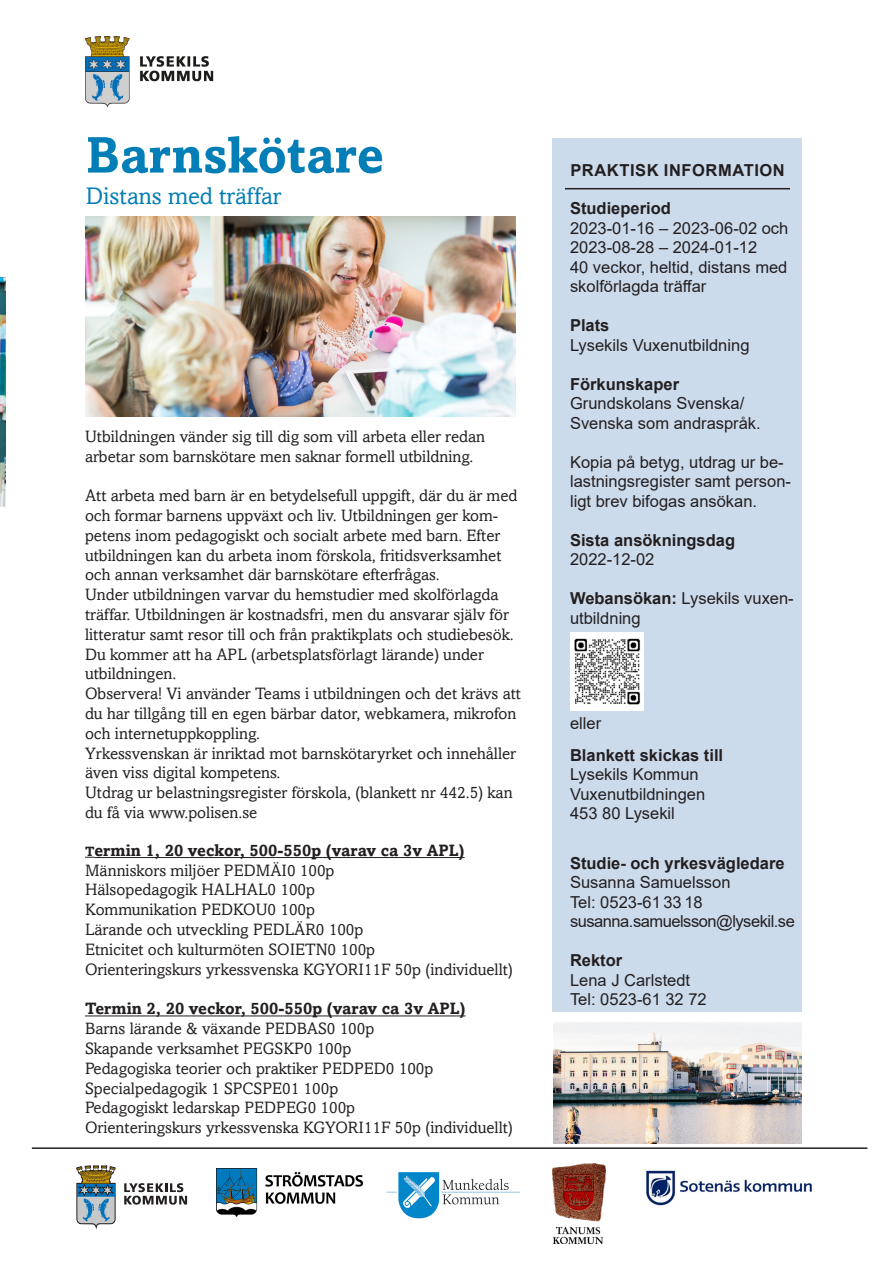
<style>
.page{position:relative;width:893px;height:1263px;background:#fff}
.page>*{position:absolute;margin:0;border:0;box-sizing:border-box;transform-origin:0 0}
.t1{font:700 51px "Amasis";color:#047eb6}
.t2{font:24px "Amasis";color:#047eb6}
.Brödtext_-_utan_indr{font:16.5px/19.8px "Amasis";color:#231f20}
.B-Rubrik{font:16.5px/19.8px "Amasis";color:#231f20}
.Informationsruta{font:16.5px/19.5px "Arial";color:#231f20}
.Informationsruta-2{font:700 16.5px "Arial";color:#231f20}
.Brödtext_-_utan_indr-2{font:700 16.5px "Amasis";color:#231f20}
.Informationsruta-3{font:16.5px/19.5px "Arial";letter-spacing:-.03em;color:#231f20}
.Informationsruta-4{font:700 16.5px "Arial";letter-spacing:.035em;color:#231f20}
.s1{font-size:13.5px}
.s2{font-weight:700}
</style>
<div class="page">
<div style="left:553px;top:139px;width:249px;height:873px;background:#ccdbec"></div>
<img style="left:386px;top:1172px;width:135px;height:47px">
<svg style="left:124px;top:1183px;width:63px;height:21px"></svg>
<svg style="left:77px;top:1166px;width:38px;height:61px;background:#859796"></svg>
<hr style="left:32px;top:1147px;width:835px;height:2px;background:#231f20">
<img style="left:0;top:277px;width:6px;height:229px">
<img style="left:570px;top:633px;width:73px;height:77px">
<hr style="left:94px;top:857px;width:371px;height:1px;background:#231f20">
<hr style="left:85px;top:1015px;width:381px;height:1px;background:#231f20">
<hr style="left:565px;top:188px;width:225px;height:1px;background:#231f20">
<img style="left:554px;top:1022px;width:247px;height:122px">
<img style="left:86px;top:216px;width:429px;height:200px">
<img style="left:217px;top:1168px;width:146px;height:48px">
<img style="left:553px;top:1163px;width:52px;height:80px">
<img style="left:646px;top:1170px;width:166px;height:36px">
<img style="left:84px;top:36px;width:130px;height:72px">
<p class="t1" style="left:86px;top:124px;width:299px">Barnskötare</p>
<p class="t2" style="left:86px;top:182px;width:197px">Distans med träffar</p>
<p class="B-Rubrik" style="left:85px;top:426px;width:402px">Utbildningen vänder sig till dig som vill arbeta eller redan</p>
<p class="B-Rubrik" style="left:85px;top:446px;width:390px">arbetar som barnskötare men saknar formell utbildning.</p>
<p class="Brödtext_-_utan_indr" style="left:85px;top:486px;width:434px">Att arbeta med barn är en betydelsefull uppgift, där du är med och formar barnens uppväxt och liv. Utbildningen ger kom&shy;petens inom pedagogiskt och socialt arbete med barn. Efter utbildningen kan du arbeta inom förskola, fritidsverksamhet och annan verksamhet där barnskötare efterfrågas.</p>
<p class="B-Rubrik" style="left:85px;top:585px;width:430px">Under utbildningen varvar du hemstudier med skolförlagda träffar. Utbildningen är kostnadsfri, men du ansvarar själv för litteratur samt resor till och från praktikplats och studiebesök.<br>Du kommer att ha APL (arbetsplatsförlagt lärande) under utbildningen.</p>
<p class="Brödtext_-_utan_indr" style="left:85px;top:684px;width:438px">Observera! Vi använder Teams i utbildningen och det krävs att du har tillgång till en egen bärbar dator, webkamera, mikrofon och internetuppkoppling.</p>
<p class="Brödtext_-_utan_indr" style="left:85px;top:743px;width:433px">Yrkessvenskan är inriktad mot barnskötaryrket och innehåller även viss digital kompetens.</p>
<p class="B-Rubrik" style="left:85px;top:783px;width:429px">Utdrag ur belastningsregister förskola, (blankett nr 442.5) kan du få via www.polisen.se</p>
<p class="Brödtext_-_utan_indr-2" style="left:85px;top:840px;width:381px"><span class="s1">T</span>ermin 1, 20 veckor, 500-550p (varav ca 3v APL)</p>
<p class="Brödtext_-_utan_indr" style="left:85px;top:860px;width:251px">Människors miljöer PEDMÄI0 100p</p>
<p class="Brödtext_-_utan_indr" style="left:85px;top:880px;width:232px">Hälsopedagogik HALHAL0 100p</p>
<p class="Brödtext_-_utan_indr" style="left:85px;top:900px;width:232px">Kommunikation PEDKOU0 100p</p>
<p class="Brödtext_-_utan_indr" style="left:85px;top:919px;width:280px">Lärande och utveckling PEDLÄR0 100p</p>
<p class="Brödtext_-_utan_indr" style="left:85px;top:939px;width:292px">Etnicitet och kulturmöten SOIETN0 100p</p>
<p class="Brödtext_-_utan_indr" style="left:85px;top:959px;width:429px">Orienteringskurs yrkessvenska KGYORI11F 50p (individuellt)</p>
<p class="Brödtext_-_utan_indr-2" style="left:85px;top:999px;width:382px">Termin 2, 20 veckor, 500-550p (varav ca 3v APL)</p>
<p class="Brödtext_-_utan_indr" style="left:85px;top:1018px;width:291px">Barns lärande &amp; växande PEDBAS0 100p</p>
<p class="Brödtext_-_utan_indr" style="left:85px;top:1038px;width:268px">Skapande verksamhet PEGSKP0 100p</p>
<p class="Brödtext_-_utan_indr" style="left:85px;top:1058px;width:350px">Pedagogiska teorier och praktiker PEDPED0 100p</p>
<p class="Brödtext_-_utan_indr" style="left:85px;top:1078px;width:255px">Specialpedagogik 1 SPCSPE01 100p</p>
<p class="Brödtext_-_utan_indr" style="left:85px;top:1098px;width:272px">Pedagogiskt ledarskap PEDPEG0 100p</p>
<p class="Brödtext_-_utan_indr" style="left:85px;top:1117px;width:429px">Orienteringskurs yrkessvenska KGYORI11F 50p (individuellt)</p>
<p class="Informationsruta-4" style="left:570px;top:159px;width:216px">PRAKTISK INFORMATION</p>
<p class="Informationsruta-2" style="left:570px;top:197px;width:102px">Studieperiod</p>
<p class="Informationsruta" style="left:570px;top:218px;width:220px">2023-01-16 – 2023-06-02 och</p>
<p class="Informationsruta" style="left:570px;top:238px;width:189px">2023-08-28 – 2024-01-12</p>
<p class="Informationsruta" style="left:570px;top:257px;width:219px">40 veckor, heltid, distans med skolförlagda träffar</p>
<p class="Informationsruta-2" style="left:570px;top:314px;width:41px">Plats</p>
<p class="Informationsruta" style="left:570px;top:335px;width:181px">Lysekils Vuxenutbildning</p>
<p class="Informationsruta-2" style="left:570px;top:372px;width:111px">Förkunskaper</p>
<p class="Informationsruta" style="left:570px;top:394px;width:192px">Grundskolans Svenska/<br>Svenska som andraspråk.</p>
<p class="Informationsruta" style="left:570px;top:452px;width:223px">Kopia på betyg, utdrag ur be&shy;lastningsregister samt person&shy;ligt brev bifogas ansökan.</p>
<p class="Informationsruta-2" style="left:570px;top:528px;width:167px">Sista ansökningsdag</p>
<p class="Informationsruta" style="left:570px;top:550px;width:86px">2022-12-02</p>
<p class="Informationsruta" style="left:570px;top:589px;width:225px"><span class="s2">Webansökan:</span> Lysekils vuxen&shy;utbildning</p>
<p class="Informationsruta" style="left:570px;top:713px;width:33px">eller</p>
<p class="Informationsruta-2" style="left:570px;top:743px;width:155px">Blankett skickas till</p>
<p class="Informationsruta" style="left:570px;top:764px;width:130px">Lysekils Kommun</p>
<p class="Informationsruta" style="left:570px;top:784px;width:137px">Vuxenutbildningen</p>
<p class="Informationsruta" style="left:570px;top:803px;width:106px">453 80 Lysekil</p>
<p class="Informationsruta-2" style="left:570px;top:851px;width:216px">Studie- och yrkesvägledare</p>
<p class="Informationsruta" style="left:570px;top:872px;width:162px">Susanna Samuelsson</p>
<p class="Informationsruta-3" style="left:570px;top:892px;width:226px">Tel: 0523-61 33 18 susanna.samuelsson@lysekil.se</p>
<p class="Informationsruta-2" style="left:570px;top:948px;width:54px">Rektor</p>
<p class="Informationsruta" style="left:570px;top:970px;width:122px">Lena J Carlstedt</p>
<p class="Informationsruta" style="left:570px;top:989px;width:138px">Tel: 0523-61 32 72</p>
</div>
